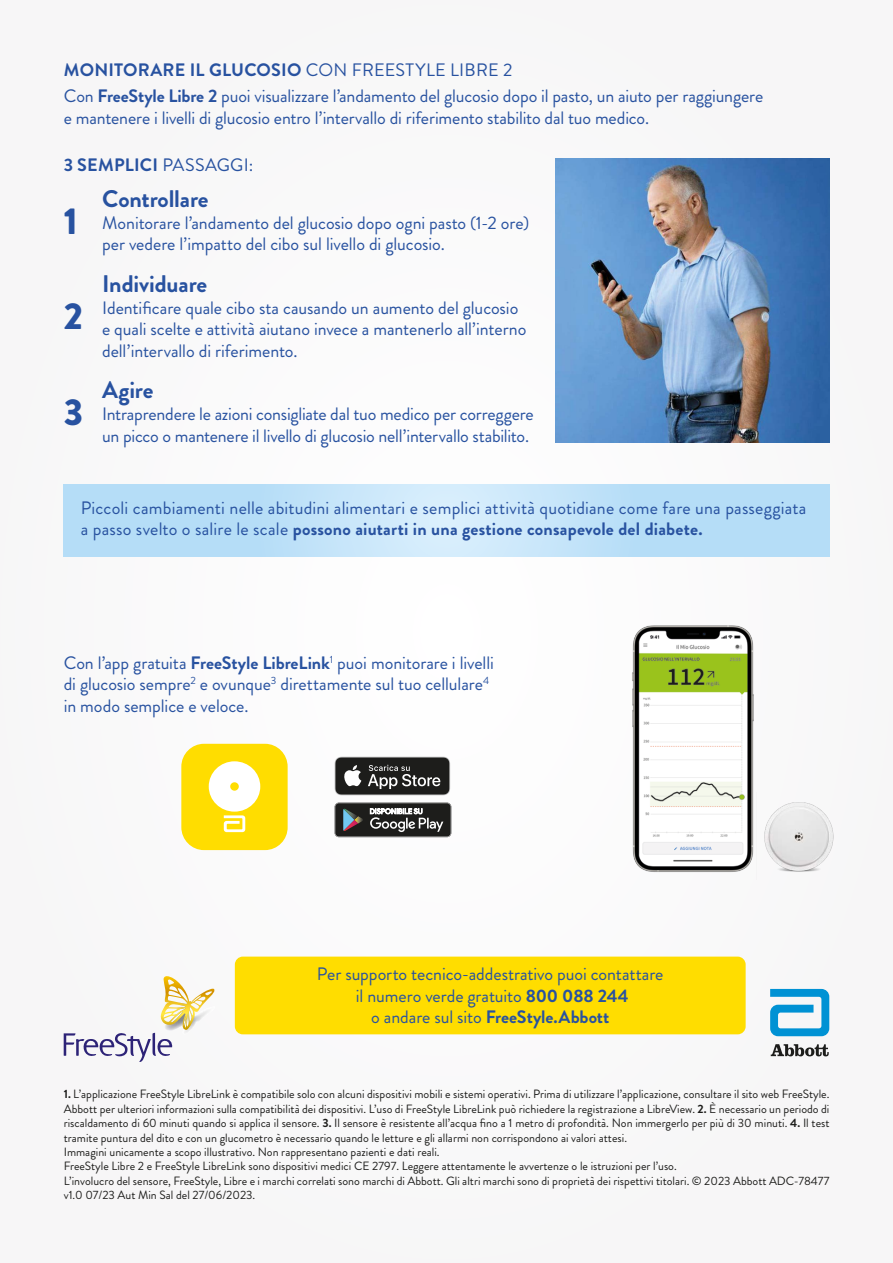
<style>
.page{position:relative;width:893px;height:1263px;background:#f8f8f9}
.page>*{position:absolute;margin:0;border:0;box-sizing:border-box;transform-origin:0 0}
.t1{font:900 37.5px "Brandon Grotesque";color:#2852a0}
.t2{font:700 24px "Brandon Grotesque";letter-spacing:-.005em;color:#2852a0}
.t3{font:18px/21.6px "Brandon Grotesque";letter-spacing:-.005em;color:#2852a0}
.t4{font:700 18px "Brandon Grotesque";letter-spacing:.01em;color:#2852a0}
.t5{font:12px/14.4px "Brandon Grotesque";color:#1d1d1b}
.s1{font-weight:700}
.s2{font-weight:400}
</style>
<div class="page">
<svg style="left:64px;top:484px;width:765px;height:72px;background:#bee1f8"></svg>
<img style="left:764px;top:802px;width:70px;height:70px">
<img style="left:632px;top:625px;width:122px;height:247px">
<div style="left:235px;top:956px;width:511px;height:78px;background:#fd0;border-radius:8px"></div>
<svg style="left:64px;top:976px;width:151px;height:86px"></svg>
<svg style="left:770px;top:989px;width:59px;height:47px"></svg>
<svg style="left:771px;top:1044px;width:58px;height:12px"></svg>
<img style="left:555px;top:158px;width:274px;height:285px">
<svg style="left:335px;top:802px;width:116px;height:35px;background:#4b4c4b"></svg>
<svg style="left:335px;top:757px;width:115px;height:38px;background:#444442"></svg>
<div style="left:181px;top:744px;width:107px;height:106px;background:#fd0;border-radius:23px"></div>
<svg style="left:209px;top:761px;width:51px;height:71px"></svg>
<p class="t3" style="left:64px;top:58px;width:701px;line-height:25.8px"><span class="s1">MONITORARE IL GLUCOSIO</span> CON FREESTYLE LIBRE 2<br>Con <span class="s1">FreeStyle Libre 2</span> puoi visualizzare l’andamento del glucosio dopo il pasto, un aiuto per raggiungere</p>
<p class="t3" style="left:64px;top:107px;width:587px">e mantenere i livelli di glucosio entro l’intervallo di riferimento stabilito dal tuo medico.</p>
<p class="t4" style="left:64px;top:152px;width:191px">3 SEMPLICI <span class="s2">PASSAGGI:</span></p>
<h1 class="t1" style="left:64px;top:195px;width:16px">1</h1>
<h1 class="t1" style="left:64px;top:290px;width:21px">2</h1>
<h1 class="t1" style="left:64px;top:385px;width:21px">3</h1>
<h2 class="t2" style="left:102px;top:182px;width:108px">Controllare</h2>
<p class="t3" style="left:102px;top:212px;width:429px">Monitorare l’andamento del glucosio dopo ogni pasto (1-2 ore) per vedere l’impatto del cibo sul livello di glucosio.</p>
<h2 class="t2" style="left:102px;top:267px;width:107px">Individuare</h2>
<p class="t3" style="left:102px;top:297px;width:426px">Identificare quale cibo sta causando un aumento del glucosio e quali scelte e attività aiutano invece a mantenerlo all’interno dell’intervallo di riferimento.</p>
<h2 class="t2" style="left:102px;top:373px;width:53px">Agire</h2>
<p class="t3" style="left:102px;top:403px;width:433px">Intraprendere le azioni consigliate dal tuo medico per correggere un picco o mantenere il livello di glucosio nell’intervallo stabilito.</p>
<p class="t3" style="left:81px;top:497px;width:727px">Piccoli cambiamenti nelle abitudini alimentari e semplici attività quotidiane come fare una passeggiata a passo svelto o salire le scale <span class="s1">possono aiutarti in una gestione consapevole del diabete.</span></p>
<p class="t3" style="left:64px;top:652px;width:432px">Con l’app gratuita <span class="s1">FreeStyle LibreLink</span><sup>1</sup> puoi monitorare i livelli di glucosio sempre<sup>2</sup> e ovunque<sup>3</sup> direttamente sul tuo cellulare<sup>4 </sup>in modo semplice e veloce.</p>
<p class="t3" style="left:317px;top:963px;width:348px;text-align:center">Per supporto tecnico-addestrativo puoi contattare il numero verde gratuito <span class="s1">800 088 244<br></span>o andare sul sito <span class="s1">FreeStyle.Abbott</span></p>
<p class="t5" style="left:64px;top:1087px;width:767px"><span class="s1">1.</span> L’applicazione FreeStyle LibreLink è compatibile solo con alcuni dispositivi mobili e sistemi operativi. Prima di utilizzare l’applicazione, consultare il sito web FreeStyle.<br>Abbott per ulteriori informazioni sulla compatibilità dei dispositivi. L’uso di FreeStyle LibreLink può richiedere la registrazione a LibreView. <span class="s1">2.</span> È necessario un periodo di riscaldamento di 60 minuti quando si applica il sensore. <span class="s1">3.</span> Il sensore è resistente all’acqua fino a 1 metro di profondità. Non immergerlo per più di 30 minuti. <span class="s1">4.</span> Il test tramite puntura del dito e con un glucometro è necessario quando le letture e gli allarmi non corrispondono ai valori attesi.<br>Immagini unicamente a scopo illustrativo. Non rappresentano pazienti e dati reali.<br>FreeStyle Libre 2 e FreeStyle LibreLink sono dispositivi medici CE 2797. Leggere attentamente le avvertenze o le istruzioni per l’uso.<br>L’involucro del sensore, FreeStyle, Libre e i marchi correlati sono marchi di Abbott. Gli altri marchi sono di proprietà dei rispettivi titolari. © 2023 Abbott ADC-78477 v1.0 07/23 Aut Min Sal del 27/06/2023.</p>
</div>
